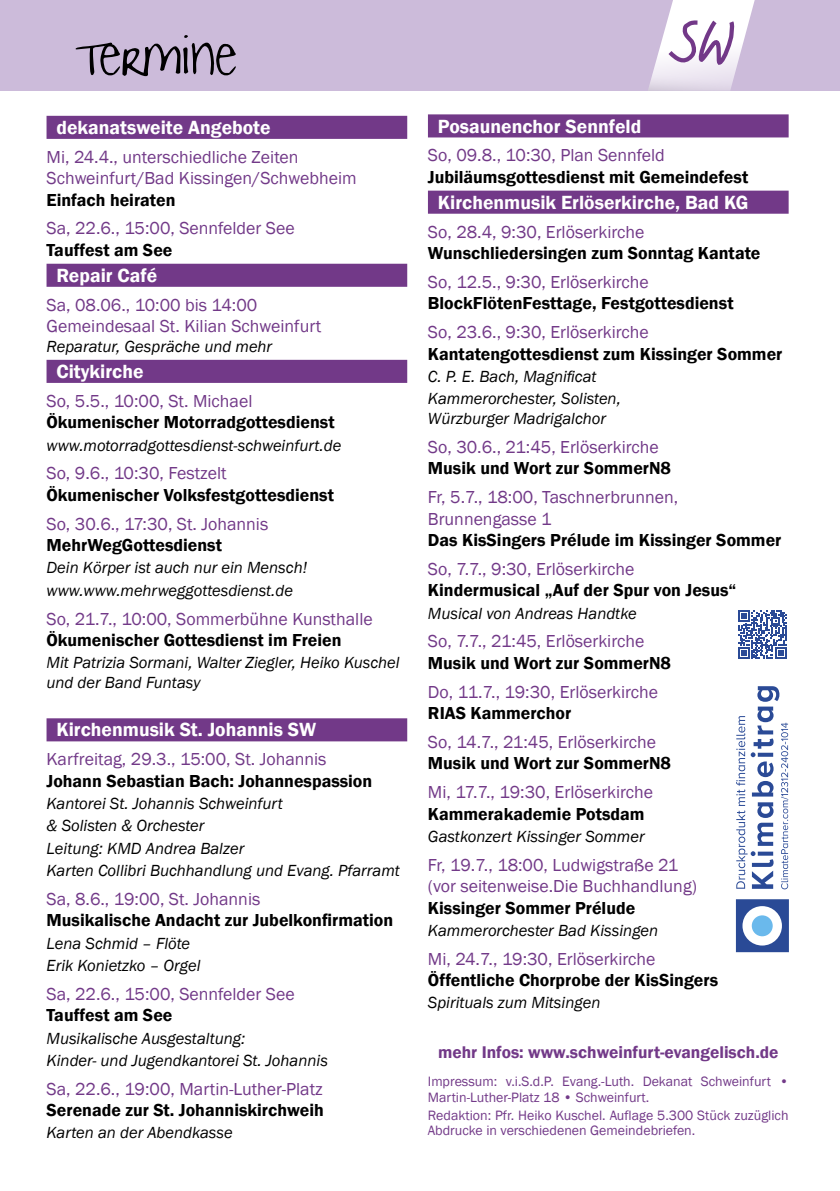
<style>
.page{position:relative;width:840px;height:1191px;background:#fff}
.page>*{position:absolute;margin:0;border:0;box-sizing:border-box;transform-origin:0 0}
.Joyful_Juliana{font:64px "Joyful Juliana";color:#000}
.Weiße_Überschrift_Ve{font:600 19.6px "Franklin Gothic";color:#fff}
._10_25_Termine_Lila{font:17.8px/21.4px "Franklin Gothic";color:#723988}
._10_25_Demi_Links{font:600 17.8px "Franklin Gothic";color:#000}
.Joyful_Juliana-2{font:600 17.4px "Franklin Gothic";color:#723988}
._9_5_Regular_kursiv{font:italic 16.6px/19.8px "Franklin Gothic";color:#000}
._9_5_Impressum{font:14px/15.6px "Franklin Gothic";color:#723988}
.s1{font-weight:600}
</style>
<div class="page">
<div style="left:46px;top:116px;width:361px;height:23px;background:#723988"></div>
<div style="left:46px;top:264px;width:361px;height:23px;background:#723988"></div>
<div style="left:46px;top:360px;width:361px;height:23px;background:#723988"></div>
<div style="left:46px;top:718px;width:361px;height:23px;background:#723988"></div>
<div style="left:0;top:0;width:839px;height:91px;background:#ccbbda"></div>
<svg style="left:648px;top:0;width:107px;height:91px"></svg>
<div style="left:427px;top:114px;width:361px;height:23px;background:#723988"></div>
<div style="left:427px;top:191px;width:361px;height:23px;background:#723988"></div>
<svg style="left:735px;top:899px;width:53px;height:53px"></svg>
<div style="left:751px;top:915px;width:21px;height:21px;background:#6ab9ec;border-radius:50%"></div>
<svg style="left:786px;top:614px;width:1px;height:45px"></svg>
<svg style="left:738px;top:610px;width:48px;height:49px"></svg>
<svg style="left:736px;top:686px;width:51px;height:203px"></svg>
<p class="Joyful_Juliana" style="left:76px;top:25px;width:163px">Termine</p>
<p class="Weiße_Überschrift_Ve" style="left:56px;top:115px;width:215px">dekanatsweite Angebote</p>
<p class="_10_25_Termine_Lila" style="left:46px;top:146px;width:311px">Mi, 24.4., unterschiedliche Zeiten<br>Schweinfurt/Bad Kissingen/Schwebheim</p>
<p class="_10_25_Demi_Links" style="left:46px;top:189px;width:130px">Einfach heiraten</p>
<p class="_10_25_Termine_Lila" style="left:46px;top:218px;width:249px">Sa, 22.6., 15:00, Sennfelder See</p>
<p class="_10_25_Demi_Links" style="left:46px;top:239px;width:127px">Tauffest am See</p>
<p class="Weiße_Überschrift_Ve" style="left:56px;top:263px;width:102px">Repair Café</p>
<p class="_10_25_Termine_Lila" style="left:46px;top:294px;width:276px">Sa, 08.06., 10:00 bis 14:00<br>Gemeindesaal St. Kilian Schweinfurt</p>
<p class="_9_5_Regular_kursiv" style="left:46px;top:337px;width:227px">Reparatur, Gespräche und mehr</p>
<p class="Weiße_Überschrift_Ve" style="left:56px;top:359px;width:89px">Citykirche</p>
<p class="_10_25_Termine_Lila" style="left:46px;top:390px;width:207px">So, 5.5., 10:00, St. Michael</p>
<p class="_10_25_Demi_Links" style="left:46px;top:411px;width:289px">Ökumenischer Motorradgottesdienst</p>
<p class="_9_5_Regular_kursiv" style="left:46px;top:435px;width:296px">www.motorradgottesdienst-schweinfurt.de</p>
<p class="_10_25_Termine_Lila" style="left:46px;top:463px;width:182px">So, 9.6., 10:30, Festzelt</p>
<p class="_10_25_Demi_Links" style="left:46px;top:484px;width:289px">Ökumenischer Volksfestgottesdienst</p>
<p class="_10_25_Termine_Lila" style="left:46px;top:513px;width:223px">So, 30.6., 17:30, St. Johannis</p>
<p class="_10_25_Demi_Links" style="left:46px;top:534px;width:177px">MehrWegGottesdienst</p>
<p class="_9_5_Regular_kursiv" style="left:46px;top:558px;width:262px">Dein Körper ist auch nur ein Mensch!</p>
<p class="_9_5_Regular_kursiv" style="left:46px;top:580px;width:248px">www.www.mehrweggottesdienst.de</p>
<p class="_10_25_Termine_Lila" style="left:46px;top:608px;width:327px">So, 21.7., 10:00, Sommerbühne Kunsthalle</p>
<p class="_10_25_Demi_Links" style="left:46px;top:629px;width:296px">Ökumenischer Gottesdienst im Freien</p>
<p class="_9_5_Regular_kursiv" style="left:46px;top:653px;width:354px">Mit Patrizia Sormani, Walter Ziegler, Heiko Kuschel und der Band Funtasy</p>
<p class="Weiße_Überschrift_Ve" style="left:56px;top:718px;width:261px">Kirchenmusik St. Johannis SW</p>
<p class="_10_25_Termine_Lila" style="left:46px;top:749px;width:281px">Karfreitag, 29.3., 15:00, St. Johannis</p>
<p class="_10_25_Demi_Links" style="left:46px;top:770px;width:327px">Johann Sebastian Bach: Johannespassion</p>
<p class="_9_5_Regular_kursiv" style="left:46px;top:794px;width:237px">Kantorei St. Johannis Schweinfurt</p>
<p class="_9_5_Regular_kursiv" style="left:46px;top:816px;width:159px">&amp; Solisten &amp; Orchester</p>
<p class="_9_5_Regular_kursiv" style="left:46px;top:838px;width:199px">Leitung: KMD Andrea Balzer</p>
<p class="_9_5_Regular_kursiv" style="left:46px;top:861px;width:355px">Karten Collibri Buchhandlung und Evang. Pfarramt</p>
<p class="_10_25_Termine_Lila" style="left:46px;top:888px;width:215px">Sa, 8.6., 19:00, St. Johannis</p>
<p class="_10_25_Demi_Links" style="left:46px;top:909px;width:348px">Musikalische Andacht zur Jubelkonfirmation</p>
<p class="_9_5_Regular_kursiv" style="left:46px;top:933px;width:145px">Lena Schmid – Flöte</p>
<p class="_9_5_Regular_kursiv" style="left:46px;top:955px;width:155px">Erik Konietzko – Orgel</p>
<p class="_10_25_Termine_Lila" style="left:46px;top:983px;width:249px">Sa, 22.6., 15:00, Sennfelder See</p>
<p class="_10_25_Demi_Links" style="left:46px;top:1004px;width:127px">Tauffest am See</p>
<p class="_9_5_Regular_kursiv" style="left:46px;top:1028px;width:200px">Musikalische Ausgestaltung:</p>
<p class="_9_5_Regular_kursiv" style="left:46px;top:1050px;width:283px">Kinder- und Jugendkantorei St. Johannis</p>
<p class="_10_25_Termine_Lila" style="left:46px;top:1078px;width:277px">Sa, 22.6., 19:00, Martin-Luther-Platz</p>
<p class="_10_25_Demi_Links" style="left:46px;top:1099px;width:279px">Serenade zur St. Johanniskirchweih</p>
<p class="_9_5_Regular_kursiv" style="left:46px;top:1123px;width:187px">Karten an der Abendkasse</p>
<p class="Weiße_Überschrift_Ve" style="left:437px;top:114px;width:205px">Posaunenchor Sennfeld</p>
<p class="_10_25_Termine_Lila" style="left:427px;top:145px;width:238px">So, 09.8., 10:30, Plan Sennfeld</p>
<p class="_10_25_Demi_Links" style="left:427px;top:166px;width:322px">Jubiläumsgottesdienst mit Gemeindefest</p>
<p class="Weiße_Überschrift_Ve" style="left:437px;top:190px;width:312px">Kirchenmusik Erlöserkirche, Bad KG</p>
<p class="_10_25_Termine_Lila" style="left:427px;top:221px;width:218px">So, 28.4, 9:30, Erlöserkirche</p>
<p class="_10_25_Demi_Links" style="left:427px;top:242px;width:334px">Wunschliedersingen zum Sonntag Kantate</p>
<p class="_10_25_Termine_Lila" style="left:427px;top:272px;width:222px">So, 12.5., 9:30, Erlöserkirche</p>
<p class="_10_25_Demi_Links" style="left:427px;top:292px;width:307px">BlockFlötenFesttage, Festgottesdienst</p>
<p class="_10_25_Termine_Lila" style="left:427px;top:322px;width:222px">So, 23.6., 9:30, Erlöserkirche</p>
<p class="_10_25_Demi_Links" style="left:427px;top:342px;width:356px">Kantatengottesdienst zum Kissinger Sommer</p>
<p class="_9_5_Regular_kursiv" style="left:427px;top:367px;width:170px">C. P. E. Bach, Magnificat</p>
<p class="_9_5_Regular_kursiv" style="left:427px;top:389px;width:194px">Kammerorchester, Solisten,<br>Würzburger Madrigalchor</p>
<p class="_10_25_Termine_Lila" style="left:427px;top:436px;width:232px">So, 30.6., 21:45, Erlöserkirche</p>
<p class="_10_25_Demi_Links" style="left:427px;top:457px;width:244px">Musik und Wort zur SommerN8</p>
<p class="_10_25_Termine_Lila" style="left:427px;top:487px;width:252px">Fr, 5.7., 18:00, Taschnerbrunnen,<br>Brunnengasse 1</p>
<p class="_10_25_Demi_Links" style="left:427px;top:529px;width:355px">Das KisSingers Prélude im Kissinger Sommer</p>
<p class="_10_25_Termine_Lila" style="left:427px;top:558px;width:208px">So, 7.7., 9:30, Erlöserkirche</p>
<p class="_10_25_Demi_Links" style="left:427px;top:579px;width:310px">Kindermusical „Auf der Spur von Jesus“</p>
<p class="_9_5_Regular_kursiv" style="left:427px;top:603px;width:210px">Musical von Andreas Handtke</p>
<p class="_10_25_Termine_Lila" style="left:427px;top:631px;width:218px">So, 7.7., 21:45, Erlöserkirche</p>
<p class="_10_25_Demi_Links" style="left:427px;top:652px;width:244px">Musik und Wort zur SommerN8</p>
<p class="_10_25_Termine_Lila" style="left:427px;top:681px;width:231px">Do, 11.7., 19:30, Erlöserkirche</p>
<p class="_10_25_Demi_Links" style="left:427px;top:702px;width:145px">RIAS Kammerchor</p>
<p class="_10_25_Termine_Lila" style="left:427px;top:731px;width:229px">So, 14.7., 21:45, Erlöserkirche</p>
<p class="_10_25_Demi_Links" style="left:427px;top:752px;width:244px">Musik und Wort zur SommerN8</p>
<p class="_10_25_Termine_Lila" style="left:427px;top:782px;width:226px">Mi, 17.7., 19:30, Erlöserkirche</p>
<p class="_10_25_Demi_Links" style="left:427px;top:802px;width:218px">Kammerakademie Potsdam</p>
<p class="_9_5_Regular_kursiv" style="left:427px;top:826px;width:218px">Gastkonzert Kissinger Sommer</p>
<p class="_10_25_Termine_Lila" style="left:427px;top:854px;width:270px">Fr, 19.7., 18:00, Ludwigstraße 21 (vor seitenweise.Die Buchhandlung)</p>
<p class="_10_25_Demi_Links" style="left:427px;top:896px;width:209px">Kissinger Sommer Prélude</p>
<p class="_9_5_Regular_kursiv" style="left:427px;top:920px;width:232px">Kammerorchester Bad Kissingen</p>
<p class="_10_25_Termine_Lila" style="left:427px;top:948px;width:229px">Mi, 24.7., 19:30, Erlöserkirche</p>
<p class="_10_25_Demi_Links" style="left:427px;top:969px;width:291px">Öffentliche Chorprobe der KisSingers</p>
<p class="_9_5_Regular_kursiv" style="left:427px;top:993px;width:174px">Spirituals zum Mitsingen</p>
<p class="Joyful_Juliana-2" style="left:438px;top:1041px;width:342px">mehr Infos: www.schweinfurt-evangelisch.de</p>
<p class="_9_5_Impressum" style="left:427px;top:1073px;width:362px">Impressum: v.i.S.d.P. Evang.-Luth. Dekanat Schweinfurt <span class="s1">•<br></span>Martin-Luther-Platz 18 • Schweinfurt.</p>
<p class="_9_5_Impressum" style="left:427px;top:1107px;width:362px">Redaktion: Pfr. Heiko Kuschel. Auflage 5.300 Stück zuzüglich<br>Abdrucke in verschiedenen Gemeindebriefen.</p>
</div>
